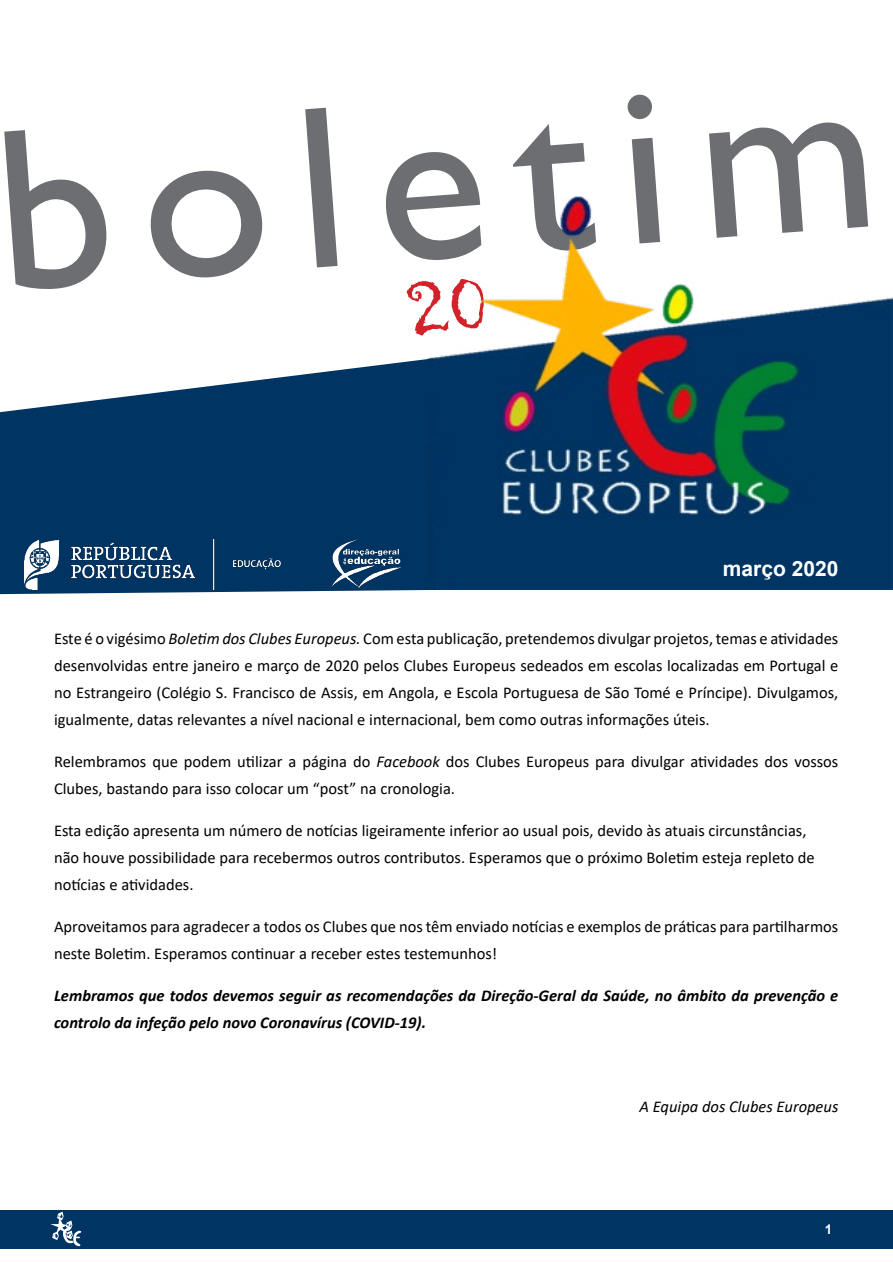
<style>
.page{position:relative;width:893px;height:1263px;background:#fff}
.page>*{position:absolute;margin:0;border:0;box-sizing:border-box;transform-origin:0 0}
.t1{font:232.5px "Gill Sans";color:#6d6e71}
.t2{font:700 21px "Arial";color:#fff}
.t3{font:16.5px/27px "Calibri";color:#000}
.t4{font:italic 700 16.5px/27px "Calibri";color:#000}
.t5{font:italic 16.5px "Calibri";color:#000}
.t6{font:700 13.5px "Arial";color:#fff}
.s1{font-style:italic}
</style>
<div class="page">
<div style="left:0;top:1211px;width:893px;height:38px;background:#003463"></div>
<svg style="left:48px;top:1210px;width:34px;height:37px"></svg>
<svg style="left:0;top:358px;width:428px;height:236px;fill:#003463"></svg>
<img style="left:428px;top:196px;width:465px;height:394px">
<img style="left:24px;top:539px;width:377px;height:50px">
<svg style="left:428px;top:277px;width:59px;height:60px"></svg>
<h1 class="t1" style="left:-13px;top:76px;width:883px;rotate:-4deg">boletim</h1>
<p class="t2" style="left:723px;top:554px;width:117px">março 2020</p>
<p class="t3" style="left:54px;top:624px;width:786px;text-align:justify">Este é o vigésimo <span class="s1">Boletim dos Clubes Europeus.</span> Com esta publicação, pretendemos divulgar projetos, temas e atividades desenvolvidas entre janeiro e março de 2020 pelos Clubes Europeus sedeados em escolas localizadas em Portugal e no Estrangeiro (Colégio S. Francisco de Assis, em Angola, e Escola Portuguesa de São Tomé e Príncipe). Divulgamos, igualmente, datas relevantes a nível nacional e internacional, bem como outras informações úteis.</p>
<p class="t3" style="left:54px;top:747px;width:786px">Relembramos que podem utilizar a página do <span class="s1">Facebook</span> dos Clubes Europeus para divulgar atividades dos vossos<br>Clubes, bastando para isso colocar um “post” na cronologia.</p>
<p class="t3" style="left:54px;top:816px;width:762px">Esta edição apresenta um número de notícias ligeiramente inferior ao usual pois, devido às atuais circunstâncias, não houve possibilidade para recebermos outros contributos. Esperamos que o próximo Boletim esteja repleto de notícias e atividades.</p>
<p class="t3" style="left:54px;top:912px;width:786px">Aproveitamos para agradecer a todos os Clubes que nos têm enviado notícias e exemplos de práticas para partilharmos neste Boletim. Esperamos continuar a receber estes testemunhos!</p>
<p class="t4" style="left:54px;top:981px;width:786px">Lembramos que todos devemos seguir as recomendações da Direção-Geral da Saúde, no âmbito da prevenção e controlo da infeção pelo novo Coronavírus (COVID-19).</p>
<p class="t5" style="left:640px;top:1095px;width:200px">A Equipa dos Clubes Europeus</p>
<p class="t6" style="left:825px;top:1219px;width:9px">1</p>
</div>
